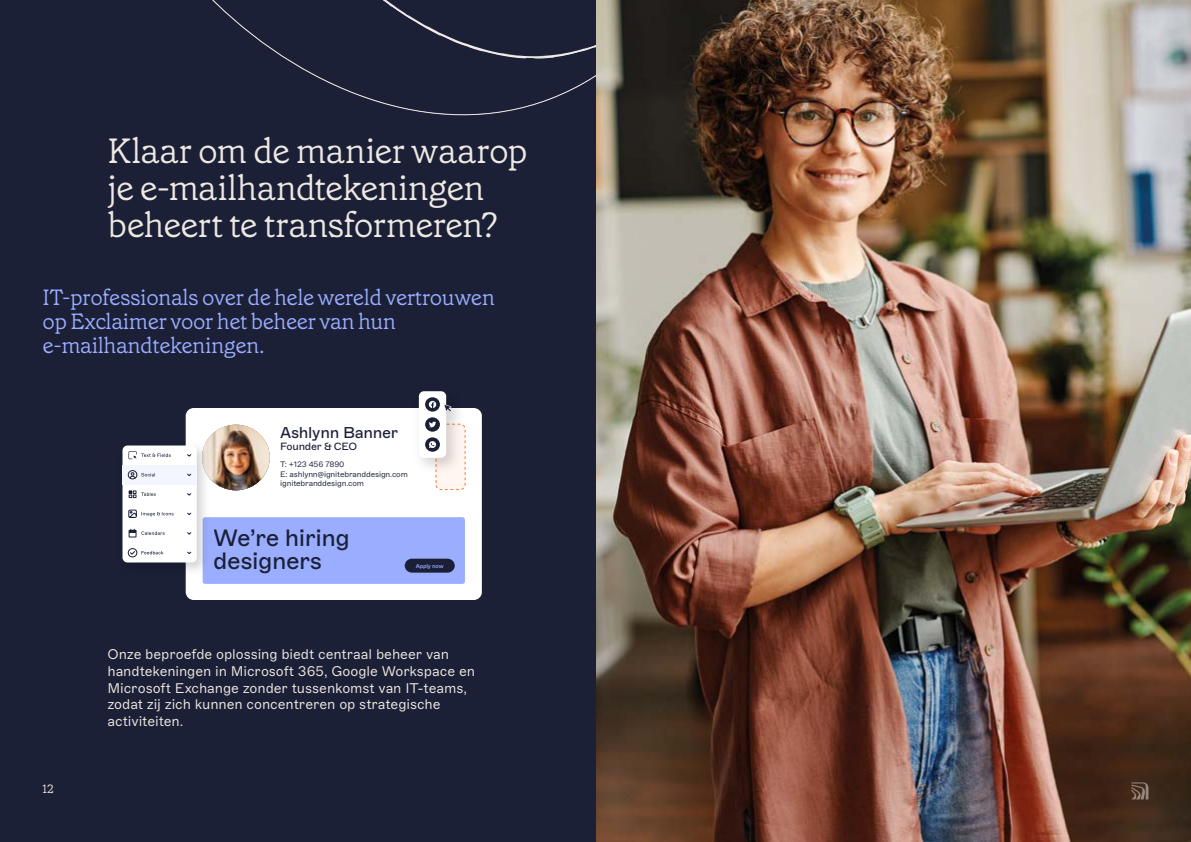
<style>
.page{position:relative;width:1191px;height:842px;background:#fff}
.page>*{position:absolute;margin:0;border:0;box-sizing:border-box;transform-origin:0 0}
.t1{font:300 35px/37px "Grenette Pro";letter-spacing:-.02em;color:#eee8e2}
.t2{font:23.6px/23.6px "ABC Marfa";letter-spacing:-.02em;color:#1b2037}
.t3{font:300 22px/24px "Grenette Pro";letter-spacing:-.02em;color:#9aadff}
.t4{font:15.7px "ABC Marfa";letter-spacing:-.02em;color:#1c1f39}
.t5{font:300 14px/16.8px "ABC Marfa";letter-spacing:-.005em;color:#eee8e2}
.t6{font:300 12px "Grenette Pro";color:#eee8e2}
.t7{font:10.5px "ABC Marfa";letter-spacing:-.02em;color:#1c1f39}
.t8{font:300 7.9px/9.5px "ABC Marfa";letter-spacing:-.02em;color:#1c1f39}
.t9{font:500 5.6px "ABC Marfa";letter-spacing:-.02em;color:#9aadff}
</style>
<div class="page">
<img style="left:595px;top:0;width:596px;height:842px">
<div style="left:0;top:0;width:595px;height:842px;background:#1b2037"></div>
<svg style="left:212px;top:0;width:383px;height:115px"></svg>
<svg style="left:311px;top:73px;width:12px;height:7px"></svg>
<svg style="left:225px;top:0;width:370px;height:65px"></svg>
<div style="left:186px;top:408px;width:296px;height:192px;background:#fff;border-radius:8px"></div>
<div style="left:203px;top:517px;width:262px;height:67px;background:#9aadff;border-radius:3px"></div>
<div style="left:436px;top:424px;width:29px;height:66px;background:#fff5f1;border-radius:5px"></div>
<div style="left:436px;top:424px;width:29px;height:66px;border:1px dashed #ff7438;border-radius:5px"></div>
<img style="left:418px;top:391px;width:48px;height:87px">
<div style="left:419px;top:391px;width:27px;height:67px;background:#fff;border-radius:5px"></div>
<svg style="left:425px;top:397px;width:15px;height:15px"></svg>
<svg style="left:429px;top:401px;width:4px;height:7px"></svg>
<svg style="left:425px;top:417px;width:15px;height:15px"></svg>
<svg style="left:429px;top:422px;width:4px;height:5px"></svg>
<div style="left:425px;top:437px;width:15px;height:15px;background:#1b2037;border-radius:50%"></div>
<svg style="left:429px;top:441px;width:7px;height:7px"></svg>
<div style="left:405px;top:559px;width:50px;height:14px;background:#1b2037;border-radius:7px"></div>
<img style="left:209px;top:425px;width:61px;height:65px">
<img style="left:433px;top:394px;width:33px;height:38px">
<svg style="left:444px;top:404px;width:7px;height:8px"></svg>
<img style="left:122px;top:437px;width:92px;height:142px">
<div style="left:122px;top:445px;width:75px;height:117px;background:#fff;border-radius:5px"></div>
<div style="left:122px;top:465px;width:75px;height:19px;background:#f4f6ff"></div>
<svg style="left:141px;top:473px;width:14px;height:3px"></svg>
<svg style="left:128px;top:451px;width:43px;height:8px"></svg>
<div style="left:128px;top:470px;width:9px;height:9px;border:1px solid #1b2037;border-radius:50%"></div>
<svg style="left:130px;top:472px;width:5px;height:7px"></svg>
<svg style="left:129px;top:491px;width:27px;height:7px"></svg>
<svg style="left:128px;top:509px;width:46px;height:9px"></svg>
<div style="left:128px;top:548px;width:9px;height:9px;border:1px solid #1b2037;border-radius:50%"></div>
<svg style="left:130px;top:551px;width:33px;height:4px"></svg>
<div style="left:129px;top:530px;width:7px;height:7px;border:1px solid #1b2037"></div>
<svg style="left:129px;top:529px;width:36px;height:6px"></svg>
<svg style="left:1131px;top:782px;width:17px;height:17px"></svg>
<h1 class="t1" style="left:107px;top:132px;width:422px">Klaar om de manier waarop je e-mailhandtekeningen beheert te transformeren?</h1>
<h3 class="t3" style="left:43px;top:285px;width:454px">IT-professionals over de hele wereld vertrouwen op Exclaimer voor het beheer van hun e-mailhandtekeningen.</h3>
<p class="t4" style="left:280px;top:424px;width:120px">Ashlynn Banner</p>
<p class="t7" style="left:280px;top:440px;width:78px">Founder &amp; CEO</p>
<p class="t8" style="left:280px;top:460px;width:129px">T: +123 456 7890<br>E: ashlynn@ignitebranddesign.com ignitebranddesign.com</p>
<h2 class="t2" style="left:213px;top:526px;width:138px">We’re hiring designers</h2>
<p class="t9" style="left:416px;top:562px;width:29px">Apply now</p>
<p class="t6" style="left:43px;top:781px;width:13px">12</p>
<p class="t5" style="left:107px;top:646px;width:369px">Onze beproefde oplossing biedt centraal beheer van handtekeningen in Microsoft 365, Google Workspace en Microsoft Exchange zonder tussenkomst van IT-teams, zodat zij zich kunnen concentreren op strategische activiteiten.</p>
</div>
